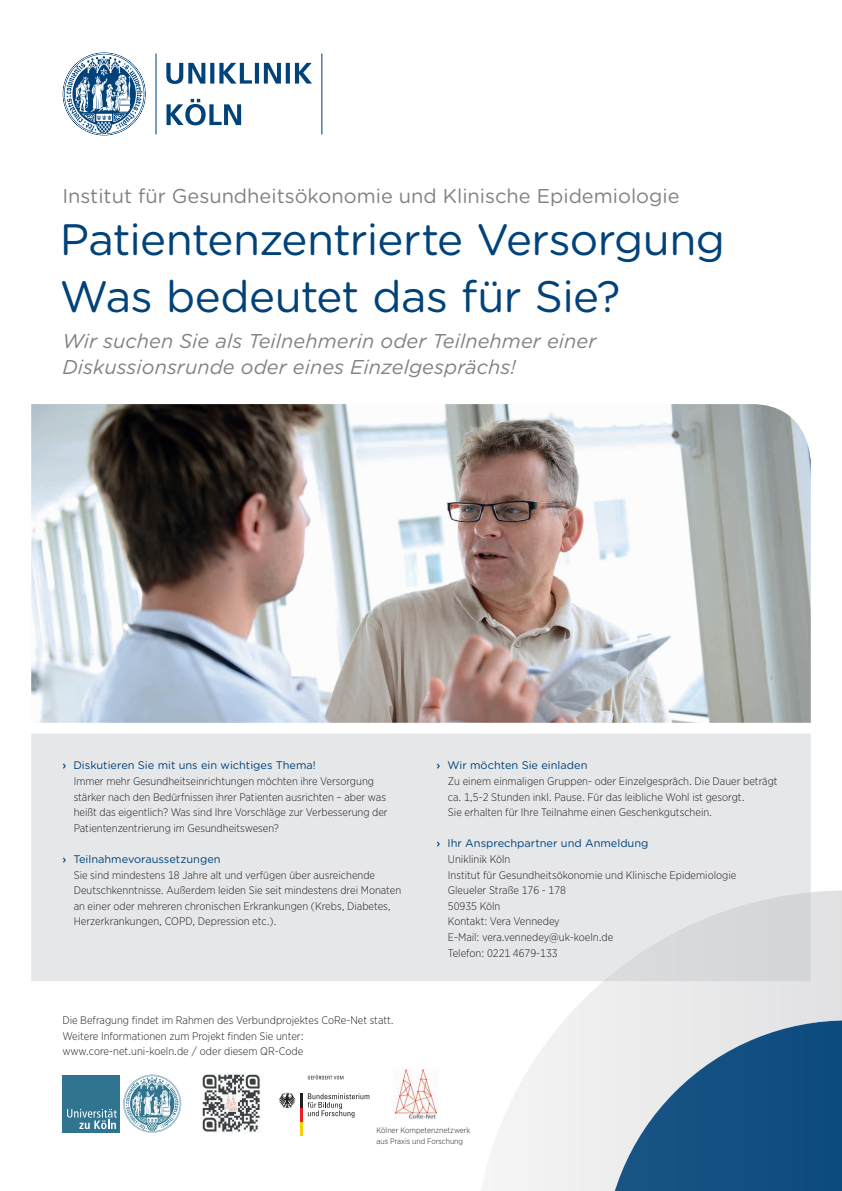
<style>
.page{position:relative;width:842px;height:1191px;background:#fff}
.page>*{position:absolute;margin:0;border:0;box-sizing:border-box;transform-origin:0 0}
._02_Headline_56pt{font:44px/57.2px "Gotham Rounded";letter-spacing:-.015em;color:#004279}
._03_Subline_20pt{font:italic 20px/26px "Gotham Rounded";letter-spacing:.005em;color:#808285}
._01_Klinik-_oder_Ins{font:20px "Gotham Rounded";color:#808285}
._05_Fließtext_20pt{font:300 11px/15.6px "Gotham Narrow";color:#231f20}
.t1{font:11px "Gotham Rounded";color:#004279}
._05_Fließtext_20pt-2{font:300 8px/10.4px "Gotham Narrow";color:#231f20}
.s1{font-weight:500}
</style>
<div class="page">
<img style="left:31px;top:404px;width:780px;height:319px">
<div style="left:31px;top:733px;width:780px;height:248px;background:#e6e7e9"></div>
<svg style="left:387px;top:836px;width:455px;height:355px"></svg>
<svg style="left:503px;top:919px;width:339px;height:272px"></svg>
<img style="left:201px;top:1073px;width:60px;height:59px">
<div style="left:62px;top:1074px;width:58px;height:58px;background:#30748f"></div>
<svg style="left:67px;top:1108px;width:50px;height:21px"></svg>
<svg style="left:123px;top:1074px;width:58px;height:58px"></svg>
<svg style="left:308px;top:1093px;width:61px;height:24px"></svg>
<hr style="left:300px;top:1121px;width:3px;height:14px;background:#f4cf02">
<hr style="left:300px;top:1107px;width:3px;height:14px;background:#ee1d23">
<hr style="left:300px;top:1093px;width:3px;height:14px;background:#231f20">
<svg style="left:279px;top:1092px;width:17px;height:16px"></svg>
<svg style="left:308px;top:1074px;width:35px;height:5px"></svg>
<img style="left:393px;top:1068px;width:45px;height:51px">
<svg style="left:63px;top:52px;width:259px;height:83px"></svg>
<p class="_01_Klinik-_oder_Ins" style="left:62px;top:182px;width:619px">Institut für Gesundheitsökonomie und Klinische Epidemiologie</p>
<p class="_02_Headline_56pt" style="left:60px;top:209px;width:666px">Patientenzentrierte Versorgung<br>Was bedeutet das für Sie?</p>
<p class="_03_Subline_20pt" style="left:62px;top:327px;width:535px">Wir suchen Sie als Teilnehmerin oder Teilnehmer einer<br>Diskussionsrunde oder eines Einzelgesprächs!</p>
<p class="t1" style="left:62px;top:758px;width:255px"><span class="s1">›</span> Diskutieren Sie mit uns ein wichtiges Thema!</p>
<p class="_05_Fließtext_20pt" style="left:74px;top:773px;width:315px">Immer mehr Gesundheitseinrichtungen möchten ihre Versorgung stärker nach den Bedürfnissen ihrer Patienten ausrichten – aber was heißt das eigentlich? Was sind Ihre Vorschläge zur Verbesserung der Patientenzentrierung im Gesundheitswesen?</p>
<p class="t1" style="left:62px;top:851px;width:160px"><span class="s1">›</span> Teilnahmevoraussetzungen</p>
<p class="_05_Fließtext_20pt" style="left:74px;top:866px;width:329px">Sie sind mindestens 18 Jahre alt und verfügen über ausreichende Deutschkenntnisse. Außerdem leiden Sie seit mindestens drei Monaten an einer oder mehreren chronischen Erkrankungen (Krebs, Diabetes, Herzerkrankungen, COPD, Depression etc.).</p>
<p class="_05_Fließtext_20pt" style="left:62px;top:1012px;width:333px">Die Befragung findet im Rahmen des Verbundprojektes CoRe-Net statt.</p>
<p class="_05_Fließtext_20pt" style="left:62px;top:1027px;width:243px">Weitere Informationen zum Projekt finden Sie unter:</p>
<p class="_05_Fließtext_20pt" style="left:62px;top:1043px;width:242px">www.core-net.uni-koeln.de / oder diesem QR-Code</p>
<p class="t1" style="left:437px;top:758px;width:152px"><span class="s1">›</span> Wir möchten Sie einladen</p>
<p class="_05_Fließtext_20pt" style="left:448px;top:773px;width:331px">Zu einem einmaligen Gruppen- oder Einzelgespräch. Die Dauer beträgt ca. 1,5-2 Stunden inkl. Pause. Für das leibliche Wohl ist gesorgt.<br>Sie erhalten für Ihre Teilnahme einen Geschenkgutschein.</p>
<p class="t1" style="left:437px;top:836px;width:213px"><span class="s1">›</span> Ihr Ansprechpartner und Anmeldung</p>
<p class="_05_Fließtext_20pt" style="left:448px;top:851px;width:64px">Uniklinik Köln</p>
<p class="_05_Fließtext_20pt" style="left:448px;top:866px;width:290px">Institut für Gesundheitsökonomie und Klinische Epidemiologie</p>
<p class="_05_Fließtext_20pt" style="left:448px;top:882px;width:120px">Gleueler Straße 176 - 178</p>
<p class="_05_Fließtext_20pt" style="left:448px;top:898px;width:54px">50935 Köln</p>
<p class="_05_Fließtext_20pt" style="left:448px;top:913px;width:113px">Kontakt: Vera Vennedey</p>
<p class="_05_Fließtext_20pt" style="left:448px;top:929px;width:167px">E-Mail: vera.vennedey@uk-koeln.de</p>
<p class="_05_Fließtext_20pt" style="left:448px;top:944px;width:111px">Telefon: 0221 4679-133</p>
<p class="_05_Fließtext_20pt-2" style="left:377px;top:1125px;width:95px">Kölner Kompetenznetzwerk aus Praxis und Forschung</p>
</div>
